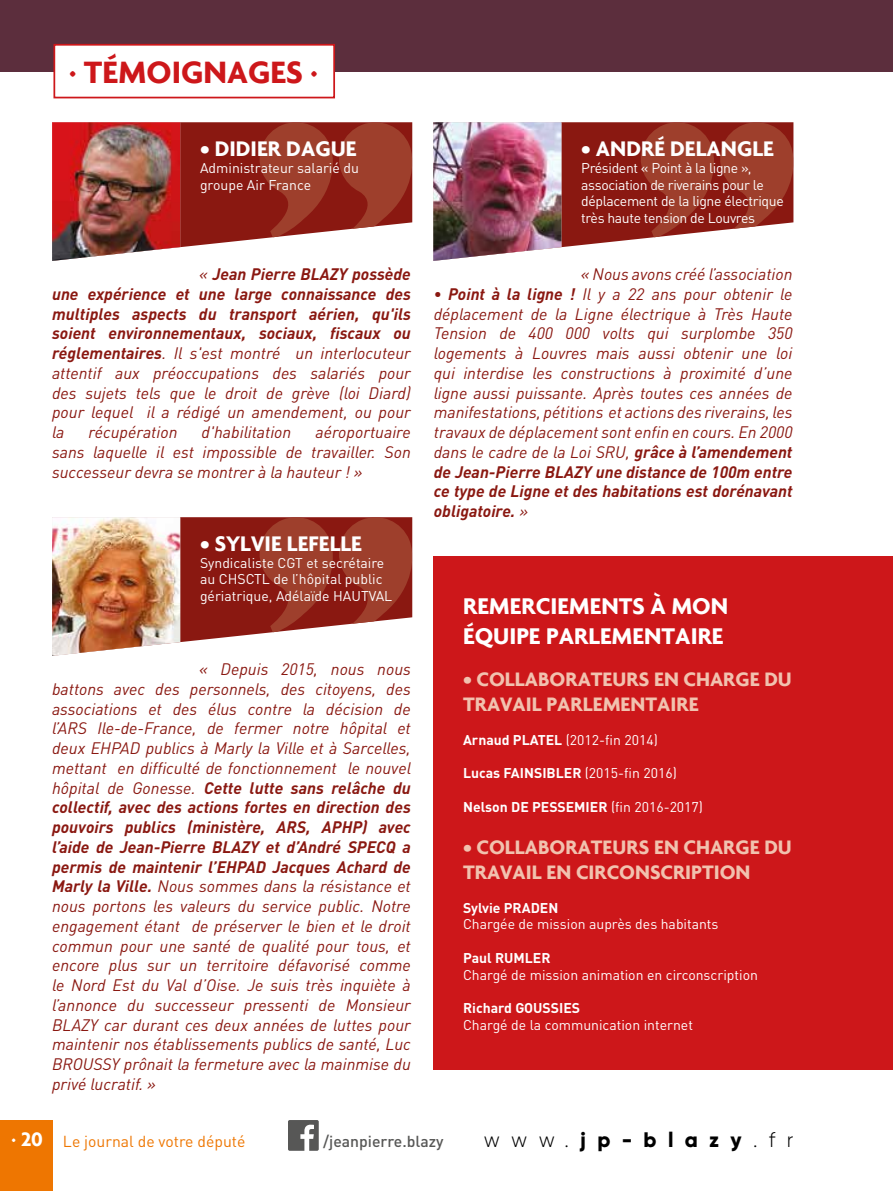
<style>
.page{position:relative;width:893px;height:1191px;background:#fff}
.page>*{position:absolute;margin:0;border:0;box-sizing:border-box;transform-origin:0 0}
.t1{font:700 33.25px "Agenda";color:#cd171a}
.t2{font:700 24.5px/29.4px "Agenda";color:#fff}
.t3{font:700 22.75px "Agenda";color:#fff}
.t4{font:700 21px/25.2px "Agenda";color:#f1c2af}
.t5{font:800 21px "Gilroy";letter-spacing:.54em;color:#000}
.t6{font:italic 16.45px/19.8px "DIN Pro";color:#8a1811;text-align:justify}
.t7{font:italic 700 16.45px/19.8px "DIN Pro";color:#8a1811;text-align:justify}
.t8{font:15.75px "DIN Pro";color:#ee7601}
.t9{font:500 15.75px "DIN Pro";color:#575756}
.t10{font:14px/16.8px "DIN Pro";color:#fff}
.t11{font:14px/16.8px "DIN Pro";letter-spacing:-.025em;color:#fff}
.t12{font:700 14px "DIN Pro";color:#fff}
.s1{font-weight:400}
.s2{font-weight:700}
.s3{font-family:"Agenda";font-weight:700;font-size:21px;color:#fff}
.s4{font-weight:300}
</style>
<div class="page">
<div style="left:0;top:0;width:893px;height:71px;background:#5c2e3d"></div>
<div style="left:53px;top:44px;width:282px;height:54px;background:#fff;border:2px solid #cd171a"></div>
<svg style="left:288px;top:1120px;width:31px;height:30px"></svg>
<div style="left:0;top:1120px;width:52px;height:71px;background:#ee7601"></div>
<div style="left:180px;top:122px;width:76px;height:126px;background:#8a1811"></div>
<svg style="left:255px;top:122px;width:157px;height:117px;background:#9d3f31"></svg>
<svg style="left:180px;top:517px;width:85px;height:126px;background:#90241d"></svg>
<svg style="left:255px;top:517px;width:157px;height:116px;background:#9d3d30"></svg>
<div style="left:561px;top:122px;width:76px;height:126px;background:#8a1811"></div>
<svg style="left:636px;top:122px;width:157px;height:117px;background:#9d3f31"></svg>
<img style="left:52px;top:122px;width:128px;height:139px">
<img style="left:52px;top:517px;width:128px;height:139px">
<img style="left:433px;top:122px;width:128px;height:139px">
<div style="left:433px;top:556px;width:460px;height:514px;background:#cd171a"></div>
<h1 class="t1" style="left:69px;top:52px;width:250px">· TÉMOIGNAGES ·</h1>
<h3 class="t3" style="left:200px;top:135px;width:158px">• DIDIER DAGUE</h3>
<p class="t10" style="left:200px;top:158px;width:160px">Administrateur salarié du groupe Air France</p>
<p class="t7" style="left:52px;top:262px;width:360px;text-indent:147px"><span class="s1">«</span> Jean Pierre BLAZY possède une expérience et une large connaissance des multiples aspects du transport aérien, qu'ils soient environnementaux, sociaux, fiscaux ou réglementaires<span class="s1">. Il s'est montré un interlocuteur attentif aux préoccupations des salariés pour des sujets tels que le droit de grève (loi Diard) pour lequel il a rédigé un amendement, ou pour la</span></p>
<p class="t6" style="left:52px;top:421px;width:360px;text-indent:263px">aéroportuaire sans laquelle il est impossible de travailler. Son successeur devra se montrer à la hauteur ! »</p>
<p class="t6" style="left:89px;top:421px;width:91px">récupération</p>
<p class="t6" style="left:202px;top:421px;width:91px">d'habilitation</p>
<h3 class="t3" style="left:200px;top:529px;width:164px">• SYLVIE LEFELLE</h3>
<p class="t10" style="left:200px;top:553px;width:194px">Syndicaliste CGT et secrétaire au CHSCTL de l’hôpital public gériatrique, Adélaïde HAUTVAL</p>
<p class="t6" style="left:52px;top:658px;width:360px;text-indent:147px">« Depuis 2015, nous nous battons avec des personnels, des citoyens, des associations et des élus contre la décision de l’ARS Ile-de-France, de fermer notre hôpital et deux EHPAD publics à Marly la Ville et à Sarcelles, mettant en difficulté de fonctionnement le nouvel hôpital de Gonesse. <span class="s2">Cette lutte sans relâche du collectif, avec des actions fortes en direction des pouvoirs publics (ministère, ARS, APHP) avec l’aide de Jean-Pierre BLAZY et d’André SPECQ a permis de maintenir l’EHPAD Jacques Achard de Marly la Ville.</span> Nous sommes dans la résistance et nous portons les valeurs du service public. Notre engagement étant de préserver le bien et le droit commun pour une santé de qualité pour tous, et encore plus sur un territoire défavorisé comme le Nord Est du Val d’Oise. Je suis très inquiète à l’annonce du successeur pressenti de Monsieur BLAZY car durant ces deux années de luttes pour maintenir nos établissements publics de santé, Luc BROUSSY prônait la fermeture avec la mainmise du privé lucratif. »</p>
<h3 class="t3" style="left:581px;top:135px;width:194px">• ANDRÉ DELANGLE</h3>
<p class="t11" style="left:581px;top:158px;width:204px">Président « Point à la ligne », association de riverains pour le déplacement de la ligne électrique très haute tension de Louvres</p>
<p class="t6" style="left:581px;top:263px;width:213px">« Nous avons créé l’association</p>
<p class="t6" style="left:434px;top:282px;width:360px"><span class="s2">• Point à la ligne !</span> Il y a 22 ans pour obtenir le déplacement de la Ligne électrique à Très Haute Tension de 400 000 volts qui surplombe 350 logements à Louvres mais aussi obtenir une loi qui interdise les constructions à proximité d’une ligne aussi puissante. Après toutes ces années de manifestations, pétitions et actions des riverains, les travaux de déplacement sont enfin en cours. En 2000 dans le cadre de la Loi SRU, <span class="s2">grâce à l’amendement de Jean-Pierre BLAZY une distance de 100m entre ce type de Ligne et des habitations est dorénavant obligatoire.</span> »</p>
<h2 class="t2" style="left:463px;top:591px;width:267px">REMERCIEMENTS À MON<br>ÉQUIPE PARLEMENTAIRE</h2>
<p class="t4" style="left:463px;top:666px;width:330px">• COLLABORATEURS EN CHARGE DU<br>TRAVAIL PARLEMENTAIRE</p>
<p class="t10" style="left:463px;top:729px;width:196px"><span class="s2">Arnaud PLATEL</span> (2012-fin 2014)</p>
<p class="t12" style="left:463px;top:761px;width:215px">Lucas FAINSIBLER <span class="s1">(2015-fin 2016)</span></p>
<p class="t12" style="left:463px;top:795px;width:242px">Nelson DE PESSEMIER <span class="s1">(fin 2016-2017)</span></p>
<p class="t4" style="left:463px;top:834px;width:330px">• COLLABORATEURS EN CHARGE DU<br>TRAVAIL EN CIRCONSCRIPTION</p>
<p class="t12" style="left:463px;top:896px;width:97px">Sylvie PRADEN</p>
<p class="t10" style="left:463px;top:914px;width:257px">Chargée de mission auprès des habitants</p>
<p class="t12" style="left:463px;top:946px;width:89px">Paul RUMLER</p>
<p class="t10" style="left:463px;top:965px;width:296px">Chargé de mission animation en circonscription</p>
<p class="t12" style="left:463px;top:996px;width:119px">Richard GOUSSIES</p>
<p class="t10" style="left:463px;top:1015px;width:231px">Chargé de la communication internet</p>
<p class="t8" style="left:12px;top:1128px;width:235px"><span class="s3">· 20</span> Le journal de votre député</p>
<p class="t9" style="left:323px;top:1128px;width:122px">/jeanpierre.blazy</p>
<p class="t5" style="left:484px;top:1126px;width:311px"><span class="s4">www.</span>jp-blazy<span class="s4">.fr</span></p>
</div>
